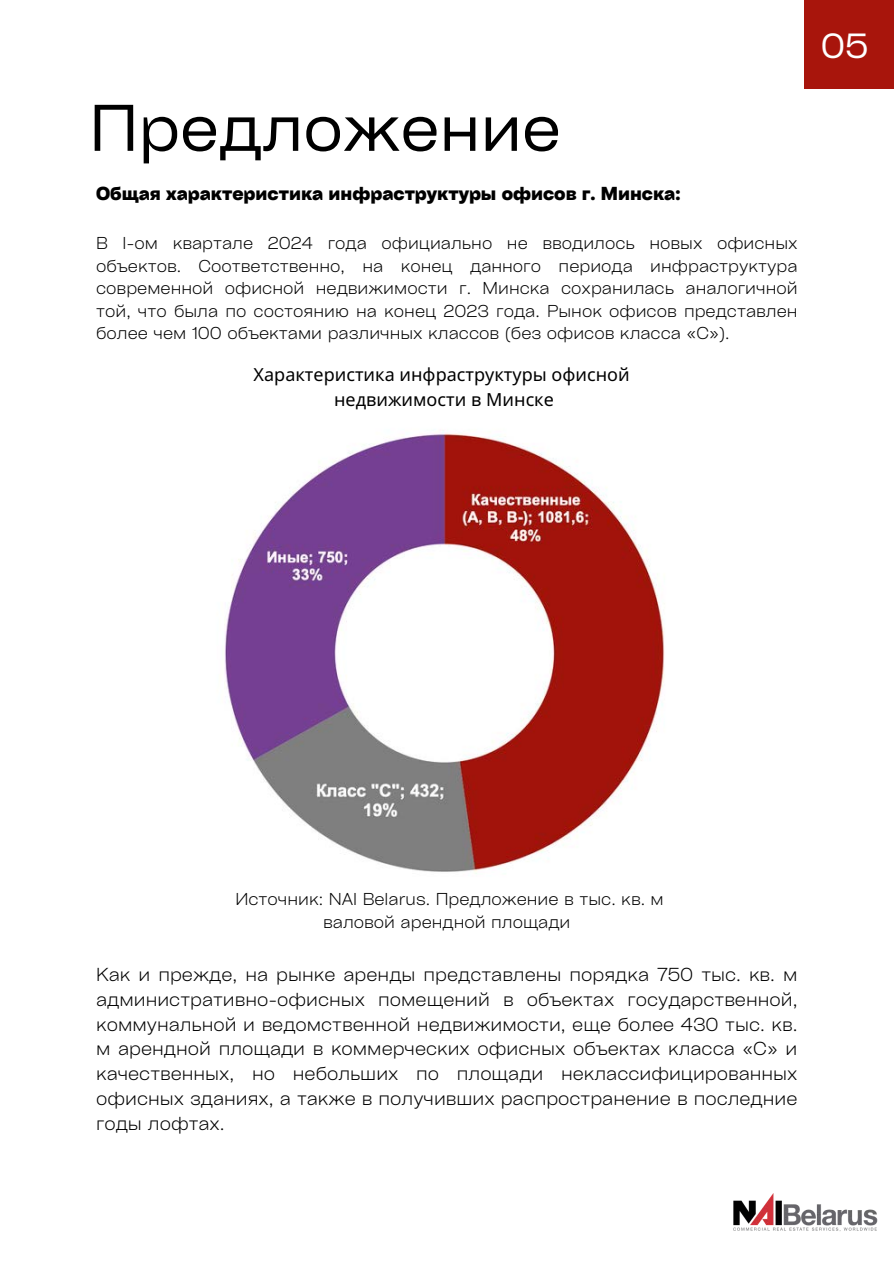
<style>
.page{position:relative;width:894px;height:1264px;background:#fff}
.page>*{position:absolute;margin:0;border:0;box-sizing:border-box;transform-origin:0 0}
.t1{font:63px "Cy Grotesk Key";color:#000}
.t2{font:33.45px "Cy Grotesk Key";color:#fff}
.t3{font:300 18px/24.8px "Cy Grotesk Key";color:#000;text-align:justify}
.t4{font:18px "Noto Sans";color:#000}
.t5{font:700 18px "Cy Grotesk Key";color:#000}
.t6{font:300 16.5px/22.5px "Cy Grotesk Key";color:#000;text-align:justify}
</style>
<div class="page">
<div style="left:804px;top:0;width:89px;height:89px;background:#a8150c"></div>
<img style="left:733px;top:1193px;width:144px;height:38px">
<img style="left:225px;top:430px;width:440px;height:444px">
<p class="t1" style="left:89px;top:88px;width:473px">Предложение</p>
<p class="t5" style="left:96px;top:182px;width:585px">Общая характеристика инфраструктуры офисов г. Минска:</p>
<p class="t6" style="left:96px;top:231px;width:702px">В I-ом квартале 2024 года официально не вводилось новых офисных объектов. Соответственно, на конец данного периода инфраструктура современной офисной недвижимости г. Минска сохранилась аналогичной той, что была по состоянию на конец 2023 года. Рынок офисов представлен более чем 100 объектами различных классов (без офисов класса «С»).</p>
<p class="t4" style="left:253px;top:362px;width:377px">Характеристика инфраструктуры офисной</p>
<p class="t4" style="left:334px;top:386px;width:221px">недвижимости в Минске</p>
<h2 class="t2" style="left:820px;top:24px;width:49px">05</h2>
<p class="t6" style="left:235px;top:887px;width:430px;text-align:center">Источник: NAI Belarus. Предложение в тыс. кв. м валовой арендной площади</p>
<p class="t3" style="left:96px;top:961px;width:702px">Как и прежде, на рынке аренды представлены порядка 750 тыс. кв. м административно-офисных помещений в объектах государственной, коммунальной и ведомственной недвижимости, еще более 430 тыс. кв. м арендной площади в коммерческих офисных объектах класса «С» и качественных, но небольших по площади неклассифицированных офисных зданиях, а также в получивших распространение в последние годы лофтах.</p>
</div>
